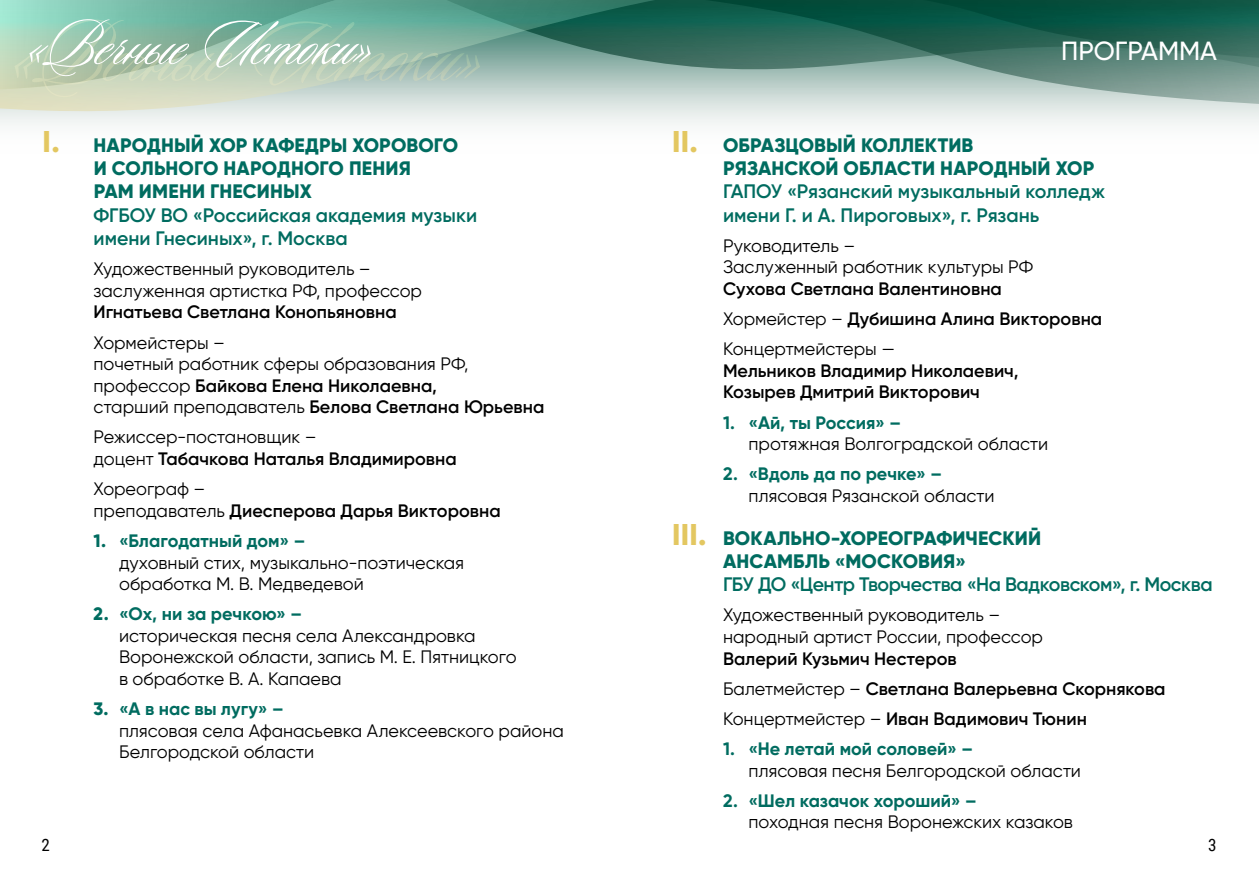
<style>
.page{position:relative;width:1259px;height:893px;background:#fff}
.page>*{position:absolute;margin:0;border:0;box-sizing:border-box;transform-origin:0 0}
.t1{font:500 26.25px "Gilroy";color:#fff}
.t2{font:800 19.5px/23.4px "Gilroy";letter-spacing:.005em;color:#006c60}
.t3{font:600 19.5px/23.4px "Gilroy";color:#006c60}
.t4{font:600 19.5px "Gilroy";letter-spacing:-.02em;color:#006c60}
.t5{font:18px/21.6px "Gilroy";color:#000}
.t6{font:600 18px/30.2px "Gilroy";color:#000}
.t7{font:700 18px "Gilroy";color:#006c60}
.t8{font:16.95px "Roboto Condensed";color:#000}
.s1{font-size:30px;color:#e3c761}
.s2{font-weight:600}
.s3{font-weight:400}
.s4{font-weight:800;color:#006c60}
.s5{font-weight:700;color:#006c60}
</style>
<div class="page">
<svg style="left:0;top:0;width:1259px;height:125px;background:#81a59b"></svg>
<svg style="left:0;top:0;width:480px;height:97px;background:#a0c6b3"></svg>
<p class="t2" style="left:94px;top:133px;width:366px;text-indent:-51px"><span class="s1">I.</span> НАРОДНЫЙ ХОР КАФЕДРЫ ХОРОВОГО<br>И СОЛЬНОГО НАРОДНОГО ПЕНИЯ<br>РАМ ИМЕНИ ГНЕСИНЫХ</p>
<p class="t3" style="left:94px;top:203px;width:385px">ФГБОУ ВО «Российская академия музыки имени Гнесиных», г. Москва</p>
<p class="t5" style="left:94px;top:258px;width:330px">Художественный руководитель – заслуженная артистка РФ, профессор</p>
<p class="t6" style="left:94px;top:297px;width:305px">Игнатьева Светлана Конопьяновна</p>
<p class="t5" style="left:94px;top:331px;width:452px">Хормейстеры –<br>почетный работник сферы образования РФ, профессор <span class="s2">Байкова Елена Николаевна,<br></span>старший преподаватель <span class="s2">Белова Светлана Юрьевна</span></p>
<p class="t6" style="left:94px;top:426px;width:365px;line-height:21.6px"><span class="s3">Режиссер-постановщик –<br>доцент</span> Табачкова Наталья Владимировна</p>
<p class="t6" style="left:94px;top:478px;width:409px;line-height:21.6px"><span class="s3">Хореограф –<br>преподаватель</span> Диесперова Дарья Викторовна</p>
<p class="t5" style="left:119px;top:530px;width:346px;text-indent:-26px"><span class="s4">1.</span> <span class="s5">«Благодатный дом» –<br></span>духовный стих, музыкально-поэтическая обработка М. В. Медведевой</p>
<p class="t5" style="left:119px;top:603px;width:399px;text-indent:-26px"><span class="s4">2.</span> <span class="s5">«Ох, ни за речкою» –<br></span>историческая песня села Александровка Воронежской области, запись М. Е. Пятницкого в обработке В. А. Капаева</p>
<p class="t5" style="left:119px;top:698px;width:446px;text-indent:-26px"><span class="s4">3.</span> <span class="s5">«А в нас вы лугу» –<br></span>плясовая села Афанасьевка Алексеевского района<br>Белгородской области</p>
<h1 class="t1" style="left:1061px;top:34px;width:157px">ПРОГРАММА</h1>
<p class="t2" style="left:723px;top:133px;width:372px;text-indent:-51px"><span class="s1">II.</span> ОБРАЗЦОВЫЙ КОЛЛЕКТИВ<br>РЯЗАНСКОЙ ОБЛАСТИ НАРОДНЫЙ ХОР</p>
<p class="t3" style="left:723px;top:180px;width:383px">ГАПОУ «Рязанский музыкальный колледж имени Г. и А. Пироговых», г. Рязань</p>
<p class="t5" style="left:723px;top:235px;width:312px">Руководитель –<br>Заслуженный работник культуры РФ</p>
<p class="t6" style="left:723px;top:274px;width:381px">Сухова Светлана Валентиновна<br><span class="s3">Хормейстер –</span> Дубишина Алина Викторовна<br><span class="s3">Концертмейстеры —</span></p>
<p class="t6" style="left:723px;top:360px;width:297px;line-height:21.6px">Мельников Владимир Николаевич,<br>Козырев Дмитрий Викторович</p>
<p class="t7" style="left:723px;top:411px;width:179px">1. «Ай, ты Россия» –</p>
<p class="t5" style="left:748px;top:433px;width:301px">протяжная Волгоградской области</p>
<p class="t7" style="left:723px;top:463px;width:220px">2. «Вдоль да по речке» –</p>
<p class="t5" style="left:748px;top:485px;width:248px">плясовая Рязанской области</p>
<p class="t2" style="left:723px;top:526px;width:319px;text-indent:-51px"><span class="s1">III.</span> ВОКАЛЬНО-ХОРЕОГРАФИЧЕСКИЙ<br>АНСАМБЛЬ «МОСКОВИЯ»</p>
<p class="t4" style="left:723px;top:572px;width:491px">ГБУ ДО «Центр Творчества «На Вадковском», г. Москва</p>
<p class="t5" style="left:723px;top:604px;width:321px">Художественный руководитель – народный артист России, профессор</p>
<p class="t6" style="left:723px;top:643px;width:444px">Валерий Кузьмич Нестеров<br><span class="s3">Балетмейстер –</span> Светлана Валерьевна Скорнякова<br><span class="s3">Концертмейстер –</span> Иван Вадимович Тюнин</p>
<p class="t7" style="left:723px;top:737px;width:252px">1. «Не летай мой соловей» –</p>
<p class="t5" style="left:748px;top:759px;width:334px">плясовая песня Белгородской области</p>
<p class="t7" style="left:723px;top:789px;width:255px">2. «Шел казачок хороший» –</p>
<p class="t5" style="left:748px;top:811px;width:326px">походная песня Воронежских казаков</p>
<p class="t8" style="left:42px;top:833px;width:10px">2</p>
<p class="t8" style="left:1208px;top:833px;width:10px">3</p>
</div>
